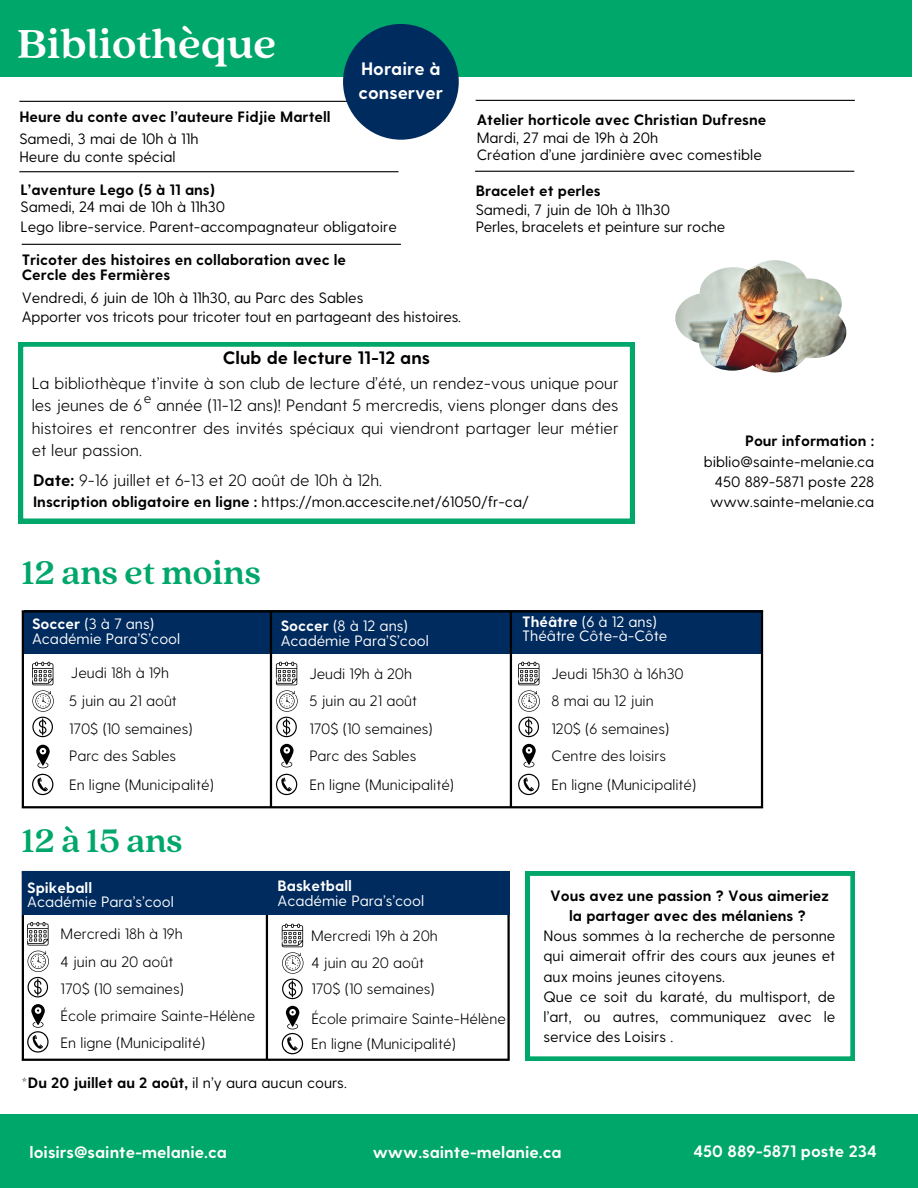
<style>
.page{position:relative;width:918px;height:1188px;background:#fff}
.page>*{position:absolute;margin:0;border:0;box-sizing:border-box;transform-origin:0 0}
.t1{font:700 45px "Quincy CF";color:#fff}
.t2{font:700 36.15px "Quincy CF";color:#00a76b}
.t3{font:700 36px "Quincy CF";color:#00a76b}
.t4{font:700 18px "Greycliff CF";color:#000}
.t5{font:700 18px/24.8px "Greycliff CF";color:#fff}
.t6{font:300 16.5px/22.5px "Greycliff CF";color:#000;text-align:justify}
.t7{font:700 16.5px "Greycliff CF";color:#fff}
.t8{font:15px/20.2px "Greycliff CF";color:#000;text-align:justify}
.t9{font:300 15px "Greycliff CF";color:#000}
.t10{font:700 15px/15.8px "Greycliff CF";color:#000}
.t11{font:15px "Greycliff CF";color:#fff}
.t12{font:700 15px "Greycliff CF";color:#fff}
.t13{font:300 13.5px "Greycliff CF";color:#000}
.s1{font-weight:700}
.s2{font-weight:300}
</style>
<div class="page">
<div style="left:0;top:1114px;width:918px;height:74px;background:#00a76b"></div>
<div style="left:271px;top:611px;width:250px;height:43px;background:#002b5f"></div>
<svg style="left:276px;top:662px;width:22px;height:75px"></svg>
<svg style="left:32px;top:662px;width:22px;height:75px"></svg>
<svg style="left:280px;top:744px;width:14px;height:23px"></svg>
<svg style="left:36px;top:745px;width:14px;height:23px"></svg>
<svg style="left:276px;top:774px;width:21px;height:21px"></svg>
<svg style="left:277px;top:775px;width:19px;height:19px"></svg>
<svg style="left:281px;top:778px;width:11px;height:13px"></svg>
<svg style="left:32px;top:774px;width:21px;height:21px"></svg>
<svg style="left:33px;top:775px;width:19px;height:19px"></svg>
<svg style="left:37px;top:778px;width:11px;height:13px"></svg>
<div style="left:24px;top:611px;width:250px;height:43px;background:#002b5f"></div>
<hr style="left:22px;top:873px;width:2px;height:186px;background:#000">
<hr style="left:266px;top:873px;width:2px;height:186px;background:#000">
<hr style="left:507px;top:873px;width:3px;height:186px;background:#000">
<hr style="left:22px;top:1059px;width:488px;height:2px;background:#000">
<div style="left:267px;top:871px;width:243px;height:43px;background:#002b5f"></div>
<div style="left:22px;top:871px;width:245px;height:43px;background:#002b5f"></div>
<svg style="left:27px;top:922px;width:22px;height:75px"></svg>
<svg style="left:282px;top:924px;width:21px;height:75px"></svg>
<svg style="left:31px;top:1004px;width:14px;height:24px"></svg>
<svg style="left:286px;top:1006px;width:13px;height:23px"></svg>
<svg style="left:27px;top:1031px;width:22px;height:22px"></svg>
<svg style="left:28px;top:1032px;width:19px;height:19px"></svg>
<svg style="left:33px;top:1035px;width:10px;height:14px"></svg>
<svg style="left:282px;top:1033px;width:21px;height:21px"></svg>
<svg style="left:283px;top:1034px;width:19px;height:19px"></svg>
<svg style="left:287px;top:1037px;width:11px;height:14px"></svg>
<div style="left:513px;top:611px;width:250px;height:43px;background:#002b5f"></div>
<svg style="left:518px;top:662px;width:22px;height:75px"></svg>
<svg style="left:522px;top:744px;width:14px;height:23px"></svg>
<svg style="left:518px;top:774px;width:21px;height:21px"></svg>
<svg style="left:519px;top:775px;width:19px;height:19px"></svg>
<svg style="left:523px;top:778px;width:11px;height:13px"></svg>
<hr style="left:22px;top:613px;width:2px;height:193px;background:#000">
<hr style="left:270px;top:613px;width:2px;height:193px;background:#000">
<hr style="left:510px;top:613px;width:2px;height:193px;background:#000">
<hr style="left:761px;top:613px;width:2px;height:193px;background:#000">
<hr style="left:22px;top:610px;width:741px;height:3px;background:#000">
<hr style="left:22px;top:806px;width:741px;height:2px;background:#000">
<div style="left:0;top:0;width:912px;height:77px;background:#00a76b"></div>
<hr style="left:475px;top:171px;width:379px;height:1px;background:#000">
<hr style="left:476px;top:100px;width:379px;height:1px;background:#000">
<hr style="left:19px;top:101px;width:380px;height:1px;background:#000">
<hr style="left:19px;top:171px;width:380px;height:1px;background:#000">
<div style="left:343px;top:24px;width:116px;height:116px;background:#002b5f;border-radius:50%"></div>
<svg style="left:19px;top:342px;width:615px;height:181px"></svg>
<img style="left:675px;top:260px;width:171px;height:112px">
<hr style="left:22px;top:244px;width:379px;height:1px;background:#000">
<svg style="left:525px;top:871px;width:330px;height:189px"></svg>
<h3 class="t1" style="left:17px;top:14px;width:261px">Bibliothèque</h3>
<p class="t10" style="left:19px;top:108px;width:313px">Heure du conte avec l’auteure Fidjie Martell</p>
<p class="t8" style="left:19px;top:146px;width:158px">Heure du conte spécial</p>
<p class="t8" style="left:19px;top:128px;width:181px">Samedi, 3 mai de 10h à 11h</p>
<p class="t10" style="left:20px;top:181px;width:196px">L’aventure Lego (5 à 11 ans)</p>
<p class="t8" style="left:20px;top:196px;width:206px">Samedi, 24 mai de 10h à 11h30</p>
<p class="t5" style="left:359px;top:55px;width:86px">Horaire à conserver</p>
<p class="t8" style="left:20px;top:215px;width:378px">Lego libre-service. Parent-accompagnateur obligatoire</p>
<p class="t10" style="left:22px;top:251px;width:326px">Tricoter des histoires en collaboration avec le<br>Cercle des Fermières</p>
<p class="t8" style="left:22px;top:305px;width:441px">Apporter vos tricots pour tricoter tout en partageant des histoires.</p>
<p class="t8" style="left:22px;top:287px;width:343px">Vendredi, 6 juin de 10h à 11h30, au Parc des Sables</p>
<p class="t10" style="left:477px;top:111px;width:291px">Atelier horticole avec Christian Dufresne</p>
<p class="t8" style="left:477px;top:144px;width:287px">Création d’une jardinière avec comestible</p>
<p class="t8" style="left:477px;top:126px;width:183px">Mardi, 27 mai de 19h à 20h</p>
<p class="t10" style="left:476px;top:182px;width:127px">Bracelet et perles</p>
<p class="t8" style="left:476px;top:216px;width:251px">Perles, bracelets et peinture sur roche</p>
<p class="t8" style="left:476px;top:199px;width:196px">Samedi, 7 juin de 10h à 11h30</p>
<p class="t4" style="left:223px;top:346px;width:209px">Club de lecture 11-12 ans</p>
<p class="t6" style="left:32px;top:371px;width:588px">La bibliothèque t’invite à son club de lecture d’été, un rendez-vous unique pour les jeunes de 6 année (11-12 ans)! Pendant 5 mercredis, viens plonger dans des histoires et rencontrer des invités spéciaux qui viendront partager leur métier et leur passion.</p>
<p class="t8" style="left:33px;top:491px;width:497px"><span class="s1">Inscription obligatoire en ligne :</span> https://mon.accescite.net/61050/fr-ca/</p>
<p class="t13" style="left:144px;top:389px;width:9px">e</p>
<p class="t6" style="left:33px;top:468px;width:350px"><span class="s1">Date:</span> 9-16 juillet et 6-13 et 20 août de 10h à 12h.</p>
<p class="t10" style="left:745px;top:432px;width:131px">Pour information :</p>
<p class="t8" style="left:704px;top:450px;width:172px">biblio@sainte-melanie.ca</p>
<p class="t8" style="left:715px;top:471px;width:161px">450 889-5871 poste 228</p>
<p class="t8" style="left:710px;top:491px;width:166px">www.sainte-melanie.ca</p>
<h2 class="t2" style="left:22px;top:548px;width:241px">12 ans et moins</h2>
<p class="t11" style="left:32px;top:614px;width:124px"><span class="s1">Soccer</span> (3 à 7 ans)</p>
<p class="t11" style="left:32px;top:629px;width:150px">Académie Para’S’cool</p>
<p class="t9" style="left:71px;top:663px;width:100px">Jeudi 18h à 19h</p>
<p class="t9" style="left:69px;top:691px;width:109px">5 juin au 21 août</p>
<p class="t9" style="left:69px;top:719px;width:125px">170$ (10 semaines)</p>
<p class="t9" style="left:69px;top:746px;width:109px">Parc des Sables</p>
<p class="t9" style="left:69px;top:775px;width:146px">En ligne (Municipalité)</p>
<p class="t3" style="left:22px;top:817px;width:162px">12 à 15 ans</p>
<p class="t11" style="left:281px;top:616px;width:129px"><span class="s1">Soccer</span> (8 à 12 ans)</p>
<h3 class="t11" style="left:281px;top:631px;width:150px">Académie Para’S’cool</h3>
<p class="t9" style="left:309px;top:664px;width:104px">Jeudi 19h à 20h</p>
<h1 class="t9" style="left:309px;top:691px;width:109px">5 juin au 21 août</h1>
<h4 class="t9" style="left:309px;top:719px;width:125px">170$ (10 semaines)</h4>
<h4 class="t9" style="left:309px;top:746px;width:109px">Parc des Sables</h4>
<p class="t9" style="left:309px;top:775px;width:146px">En ligne (Municipalité)</p>
<p class="t11" style="left:522px;top:612px;width:136px"><span class="s1">Théâtre</span> (6 à 12 ans)</p>
<p class="t11" style="left:522px;top:626px;width:147px">Théâtre Côte-à-Côte</p>
<p class="t9" style="left:552px;top:664px;width:134px">Jeudi 15h30 à 16h30</p>
<p class="t9" style="left:552px;top:691px;width:104px">8 mai au 12 juin</p>
<p class="t9" style="left:552px;top:719px;width:119px">120$ (6 semaines)</p>
<p class="t9" style="left:552px;top:746px;width:116px">Centre des loisirs</p>
<p class="t9" style="left:552px;top:775px;width:146px">En ligne (Municipalité)</p>
<h5 class="t12" style="left:27px;top:878px;width:66px">Spikeball</h5>
<h5 class="t11" style="left:27px;top:892px;width:148px">Académie Para’s’cool</h5>
<p class="t12" style="left:277px;top:876px;width:76px">Basketball</p>
<p class="t11" style="left:277px;top:891px;width:148px">Académie Para’s’cool</p>
<p class="t9" style="left:61px;top:924px;width:124px">Mercredi 18h à 19h</p>
<p class="t9" style="left:61px;top:951px;width:114px">4 juin au 20 août</p>
<p class="t9" style="left:61px;top:979px;width:125px">170$ (10 semaines)</p>
<h5 class="t9" style="left:311px;top:925px;width:128px">Mercredi 19h à 20h</h5>
<p class="t9" style="left:311px;top:953px;width:114px">4 juin au 20 août</p>
<p class="t9" style="left:311px;top:979px;width:125px">170$ (10 semaines)</p>
<p class="t9" style="left:61px;top:1006px;width:196px">École primaire Sainte-Hélène</p>
<p class="t9" style="left:311px;top:1009px;width:196px">École primaire Sainte-Hélène</p>
<p class="t9" style="left:61px;top:1033px;width:146px">En ligne (Municipalité)</p>
<h5 class="t9" style="left:311px;top:1034px;width:146px">En ligne (Municipalité)</h5>
<p class="t8" style="left:21px;top:1071px;width:327px"><span class="s2">*</span><span class="s1">Du 20 juillet au 2 août,</span> il n’y aura aucun cours.</p>
<p class="t10" style="left:550px;top:884px;width:280px;line-height:20.2px;text-align:center">Vous avez une passion ? Vous aimeriez la partager avec des mélaniens ?</p>
<p class="t8" style="left:544px;top:925px;width:293px">Nous sommes à la recherche de personne qui aimerait offrir des cours aux jeunes et aux moins jeunes citoyens.</p>
<h2 class="t8" style="left:544px;top:986px;width:293px">Que ce soit du karaté, du multisport, de l’art, ou autres, communiquez avec le service des Loisirs .</h2>
<p class="t7" style="left:30px;top:1141px;width:199px">loisirs@sainte-melanie.ca</p>
<p class="t7" style="left:373px;top:1141px;width:190px">www.sainte-melanie.ca</p>
<h5 class="t7" style="left:693px;top:1141px;width:185px">450 889-5871 poste 234</h5>
</div>
